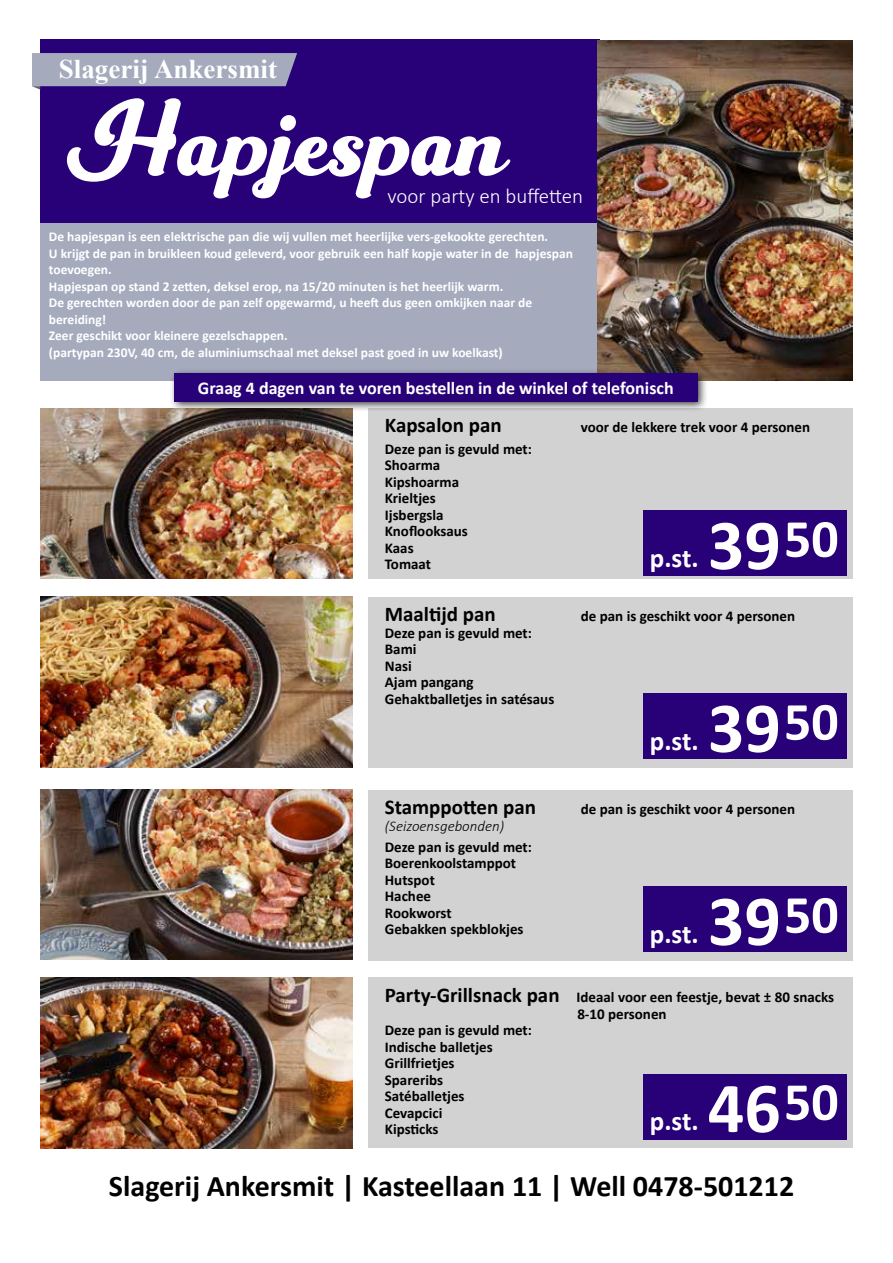
<style>
.page{position:relative;width:893px;height:1263px;background:#fff}
.page>*{position:absolute;margin:0;border:0;box-sizing:border-box;transform-origin:0 0}
.t1{font:90px "Frunch";color:#fff}
.t2{font:700 72px "Calibri";color:#fff}
.t3{font:700 54px "Calibri";color:#fff}
.t4{font:700 30px "Calibri";color:#000}
.t5{font:700 27px "Calibri";letter-spacing:-.01em;color:#fff}
.t6{font:700 27px "Times New Roman";color:#fff}
.t7{font:700 21px "Calibri";color:#000}
.t8{font:300 21px "Calibri";color:#fff}
.t9{font:700 18px "Calibri";color:#fff}
.t10{font:700 15px/16.5px "Calibri";color:#000}
.t11{font:italic 300 15px "Calibri";color:#000}
.t12{font:700 13.5px/16.5px "Calibri";color:#fff}
.s1{font-size:21px}
</style>
<div class="page">
<div style="left:40px;top:39px;width:560px;height:184px;background:#280078"></div>
<img style="left:597px;top:40px;width:256px;height:341px">
<div style="left:40px;top:223px;width:557px;height:158px;background:#a5abbd"></div>
<img style="left:40px;top:597px;width:313px;height:170px">
<img style="left:40px;top:978px;width:313px;height:170px">
<img style="left:40px;top:408px;width:313px;height:171px">
<div style="left:368px;top:408px;width:485px;height:171px;background:#d2d2d2"></div>
<div style="left:368px;top:597px;width:485px;height:170px;background:#d2d2d2"></div>
<div style="left:368px;top:790px;width:485px;height:170px;background:#d2d2d2"></div>
<div style="left:368px;top:978px;width:485px;height:170px;background:#d2d2d2"></div>
<img style="left:40px;top:789px;width:313px;height:171px">
<div style="left:643px;top:511px;width:203px;height:65px;background:#280078"></div>
<div style="left:643px;top:693px;width:203px;height:66px;background:#280078"></div>
<div style="left:643px;top:887px;width:203px;height:65px;background:#280078"></div>
<div style="left:643px;top:1074px;width:203px;height:65px;background:#280078"></div>
<svg style="left:32px;top:53px;width:265px;height:37px;background:#9696b4"></svg>
<div style="left:169px;top:368px;width:540px;height:44px;background:#000;opacity:.75"></div>
<div style="left:174px;top:373px;width:523px;height:28px;background:#280078"></div>
<h3 class="t6" style="left:59px;top:49px;width:220px">Slagerij Ankersmit</h3>
<h1 class="t1" style="left:67px;top:97px;width:441px">Hapjespan</h1>
<h3 class="t8" style="left:388px;top:183px;width:197px">voor party en buffetten</h3>
<p class="t12" style="left:49px;top:229px;width:526px">De hapjespan is een elektrische pan die wij vullen met heerlijke vers-gekookte gerechten.<br>U krijgt de pan in bruikleen koud geleverd, voor gebruik een half kopje water in de hapjespan toevoegen.<br>Hapjespan op stand 2 zetten, deksel erop, na 15/20 minuten is het heerlijk warm.<br>De gerechten worden door de pan zelf opgewarmd, u heeft dus geen omkijken naar de bereiding!<br>Zeer geschikt voor kleinere gezelschappen.<br>(partypan 230V, 40 cm, de aluminiumschaal met deksel past goed in uw koelkast)</p>
<p class="t9" style="left:198px;top:375px;width:477px">Graag 4 dagen van te voren bestellen in de winkel of telefonisch</p>
<h3 class="t7" style="left:385px;top:411px;width:118px">Kapsalon pan</h3>
<p class="t10" style="left:581px;top:419px;width:231px">voor de lekkere trek voor 4 personen</p>
<p class="t10" style="left:385px;top:440px;width:149px">Deze pan is gevuld met:<br>Shoarma<br>Kipshoarma<br>Krieltjes<br>Ijsbergsla<br>Knoflooksaus<br>Kaas<br>Tomaat</p>
<h3 class="t7" style="left:385px;top:599px;width:112px">Maaltijd pan</h3>
<p class="t10" style="left:581px;top:608px;width:216px">de pan is geschikt voor 4 personen</p>
<p class="t10" style="left:385px;top:624px;width:171px">Deze pan is gevuld met:<br>Bami<br>Nasi<br>Ajam pangang<br>Gehaktballetjes in satésaus</p>
<h3 class="t3" style="left:784px;top:501px;width:56px">50</h3>
<h2 class="t2" style="left:708px;top:494px;width:75px">39</h2>
<h3 class="t5" style="left:650px;top:539px;width:50px">p.st.</h3>
<h3 class="t3" style="left:784px;top:683px;width:56px">50</h3>
<h2 class="t2" style="left:708px;top:677px;width:75px">39</h2>
<h3 class="t5" style="left:650px;top:721px;width:50px">p.st.</h3>
<h3 class="t7" style="left:385px;top:792px;width:153px">Stamppotten pan</h3>
<p class="t10" style="left:581px;top:801px;width:216px">de pan is geschikt voor 4 personen</p>
<p class="t11" style="left:385px;top:816px;width:121px">(Seizoensgebonden)</p>
<p class="t10" style="left:385px;top:838px;width:149px">Deze pan is gevuld met:<br>Boerenkoolstamppot<br>Hutspot<br>Hachee<br>Rookworst<br>Gebakken spekblokjes</p>
<h3 class="t3" style="left:784px;top:876px;width:56px">50</h3>
<h2 class="t2" style="left:708px;top:870px;width:75px">39</h2>
<h3 class="t5" style="left:650px;top:914px;width:50px">p.st.</h3>
<p class="t10" style="left:385px;top:988px;width:451px"><span class="s1">Party-Grillsnack pan</span> Ideaal voor een feestje, bevat ± 80 snacks</p>
<p class="t10" style="left:577px;top:1005px;width:91px">8-10 personen</p>
<p class="t10" style="left:385px;top:1021px;width:149px">Deze pan is gevuld met:</p>
<p class="t10" style="left:385px;top:1038px;width:109px">Indische balletjes</p>
<p class="t10" style="left:385px;top:1054px;width:71px">Grillfrietjes</p>
<p class="t10" style="left:385px;top:1071px;width:60px">Spareribs</p>
<p class="t10" style="left:385px;top:1087px;width:81px">Satéballetjes</p>
<p class="t10" style="left:385px;top:1104px;width:59px">Cevapcici</p>
<p class="t10" style="left:385px;top:1120px;width:55px">Kipsticks</p>
<h3 class="t3" style="left:784px;top:1064px;width:56px">50</h3>
<h2 class="t2" style="left:708px;top:1057px;width:75px">46</h2>
<h3 class="t5" style="left:650px;top:1102px;width:50px">p.st.</h3>
<h3 class="t4" style="left:109px;top:1165px;width:687px">Slagerij Ankersmit | Kasteellaan 11 | Well 0478-501212</h3>
</div>
